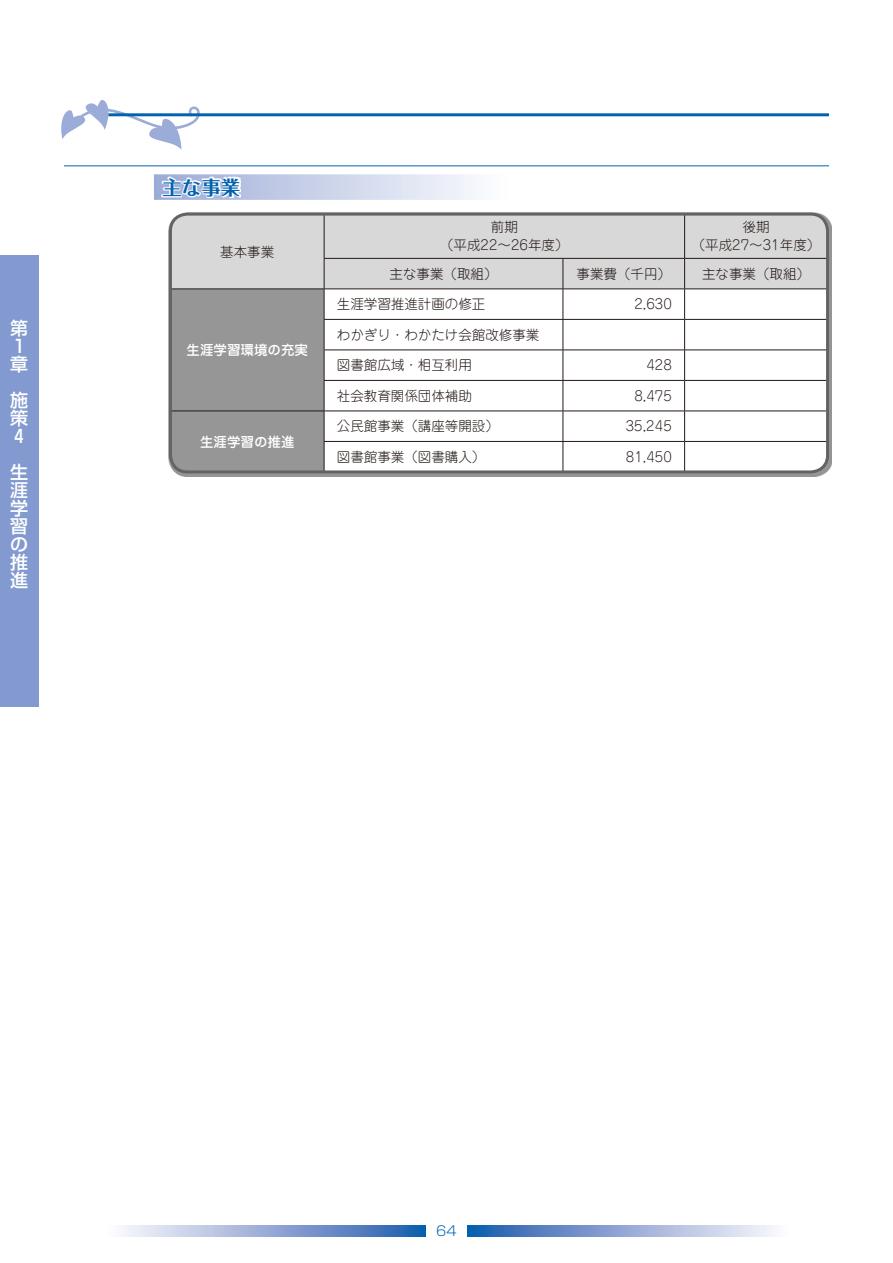
<style>
.page{position:relative;width:893px;height:1263px;background:#fff}
.page>*{position:absolute;margin:0;border:0;box-sizing:border-box;transform-origin:0 0}
.t1{font:19.5px "Folk Pro Bold 90 msp RKSJ H";color:#0262af}
.t2{font:18px/18px "Shin Go Pr 5 Medium 90 msp RKSJ V";color:#fff;text-align:justify}
.t3{font:13.5px/18px "Jun 101 Pro Light 90 msp RKSJ H";color:#231916;text-align:center}
.t4{font:13.5px "Jun 34 Pro Medium 90 msp RKSJ H";color:#fff}
.t5{font:13.5px "Shin Go Pr 5 Light 90 msp RKSJ H";color:#0262af}
</style>
<div class="page">
<svg style="left:61px;top:100px;width:139px;height:50px"></svg>
<hr style="left:108px;top:113px;width:721px;height:3px;background:#0262af">
<hr style="left:64px;top:166px;width:765px;height:1px;background:#0262af">
<svg style="left:154px;top:174px;width:321px;height:26px;background:#d1d8ec"></svg>
<img style="left:162px;top:176px;width:79px;height:21px">
<img style="left:169px;top:212px;width:663px;height:264px">
<div style="left:170px;top:214px;width:657px;height:75px;background:#d8d8d8"></div>
<div style="left:170px;top:290px;width:154px;height:182px;background:#959695"></div>
<svg style="left:325px;top:290px;width:502px;height:182px"></svg>
<hr style="left:324px;top:214px;width:1px;height:44px;background:#231916">
<hr style="left:324px;top:258px;width:239px;height:1px;background:#231916">
<hr style="left:324px;top:259px;width:1px;height:30px;background:#231916">
<hr style="left:563px;top:258px;width:122px;height:1px;background:#231916">
<hr style="left:563px;top:259px;width:1px;height:30px;background:#231916">
<hr style="left:685px;top:258px;width:142px;height:1px;background:#231916">
<hr style="left:170px;top:289px;width:154px;height:1px;background:#231916">
<hr style="left:324px;top:289px;width:239px;height:1px;background:#231916">
<hr style="left:324px;top:289px;width:1px;height:30px;background:#231916">
<hr style="left:563px;top:289px;width:122px;height:1px;background:#231916">
<hr style="left:563px;top:289px;width:1px;height:30px;background:#231916">
<hr style="left:685px;top:289px;width:142px;height:1px;background:#231916">
<hr style="left:684px;top:289px;width:1px;height:30px;background:#231916">
<hr style="left:324px;top:320px;width:1px;height:30px;background:#231916">
<hr style="left:563px;top:320px;width:1px;height:30px;background:#231916">
<hr style="left:684px;top:320px;width:1px;height:30px;background:#231916">
<hr style="left:324px;top:350px;width:1px;height:30px;background:#231916">
<hr style="left:563px;top:350px;width:1px;height:30px;background:#231916">
<hr style="left:684px;top:350px;width:1px;height:30px;background:#231916">
<hr style="left:324px;top:381px;width:1px;height:30px;background:#231916">
<hr style="left:563px;top:381px;width:1px;height:30px;background:#231916">
<hr style="left:684px;top:381px;width:1px;height:30px;background:#231916">
<hr style="left:324px;top:411px;width:1px;height:30px;background:#231916">
<hr style="left:563px;top:411px;width:1px;height:30px;background:#231916">
<hr style="left:684px;top:411px;width:1px;height:30px;background:#231916">
<hr style="left:324px;top:442px;width:1px;height:30px;background:#231916">
<hr style="left:563px;top:442px;width:1px;height:30px;background:#231916">
<hr style="left:684px;top:442px;width:1px;height:30px;background:#231916">
<hr style="left:324px;top:319px;width:361px;height:1px;background:#231916">
<hr style="left:685px;top:319px;width:142px;height:1px;background:#231916">
<hr style="left:324px;top:350px;width:361px;height:1px;background:#231916">
<hr style="left:685px;top:350px;width:142px;height:1px;background:#231916">
<hr style="left:324px;top:380px;width:361px;height:1px;background:#231916">
<hr style="left:685px;top:380px;width:142px;height:1px;background:#231916">
<hr style="left:324px;top:411px;width:361px;height:1px;background:#231916">
<hr style="left:685px;top:411px;width:142px;height:1px;background:#231916">
<hr style="left:684px;top:214px;width:1px;height:44px;background:#231916">
<hr style="left:684px;top:259px;width:1px;height:30px;background:#231916">
<hr style="left:324px;top:441px;width:361px;height:1px;background:#231916">
<hr style="left:685px;top:441px;width:142px;height:1px;background:#231916">
<hr style="left:170px;top:411px;width:154px;height:1px;background:#231916">
<div style="left:169px;top:213px;width:660px;height:260px;border:3px solid #636363;border-radius:17px"></div>
<svg style="left:468px;top:1226px;width:306px;height:10px;background:#8ca7d3"></svg>
<svg style="left:123px;top:1226px;width:302px;height:10px;background:#8da7d4"></svg>
<div style="left:0;top:255px;width:38px;height:452px;background:#829acf"></div>
<p class="t2" style="left:10px;top:321px;width:19px;text-align:left">第<br>１章</p>
<p class="t2" style="left:10px;top:393px;width:19px">施策4</p>
<p class="t2" style="left:10px;top:465px;width:19px">生涯学習の推進</p>
<p class="t1" style="left:162px;top:180px;width:79px">主な事業</p>
<p class="t3" style="left:220px;top:244px;width:55px">基本事業</p>
<p class="t4" style="left:187px;top:345px;width:123px">生涯学習環境の充実</p>
<p class="t4" style="left:200px;top:436px;width:96px">生涯学習の推進</p>
<p class="t3" style="left:440px;top:220px;width:130px">前期<br>（平成22～26年度）</p>
<p class="t3" style="left:692px;top:220px;width:130px">後期<br>（平成27～31年度）</p>
<p class="t3" style="left:389px;top:266px;width:109px">主な事業（取組）</p>
<p class="t3" style="left:576px;top:266px;width:96px">事業費（千円）</p>
<p class="t3" style="left:702px;top:266px;width:109px">主な事業（取組）</p>
<p class="t3" style="left:337px;top:297px;width:150px">生涯学習推進計画の修正</p>
<p class="t3" style="left:634px;top:297px;width:39px">2,630</p>
<p class="t3" style="left:337px;top:327px;width:204px">わかぎり・わかたけ会館改修事業</p>
<p class="t3" style="left:337px;top:358px;width:136px">図書館広域・相互利用</p>
<p class="t3" style="left:646px;top:358px;width:27px">428</p>
<p class="t3" style="left:337px;top:389px;width:136px">社会教育関係団体補助</p>
<p class="t3" style="left:634px;top:389px;width:39px">8,475</p>
<p class="t3" style="left:337px;top:419px;width:163px">公民館事業（講座等開設）</p>
<p class="t3" style="left:626px;top:419px;width:48px">35,245</p>
<p class="t3" style="left:337px;top:450px;width:150px">図書館事業（図書購入）</p>
<p class="t3" style="left:626px;top:450px;width:48px">81,450</p>
<p class="t5" style="left:436px;top:1226px;width:22px">64</p>
</div>
